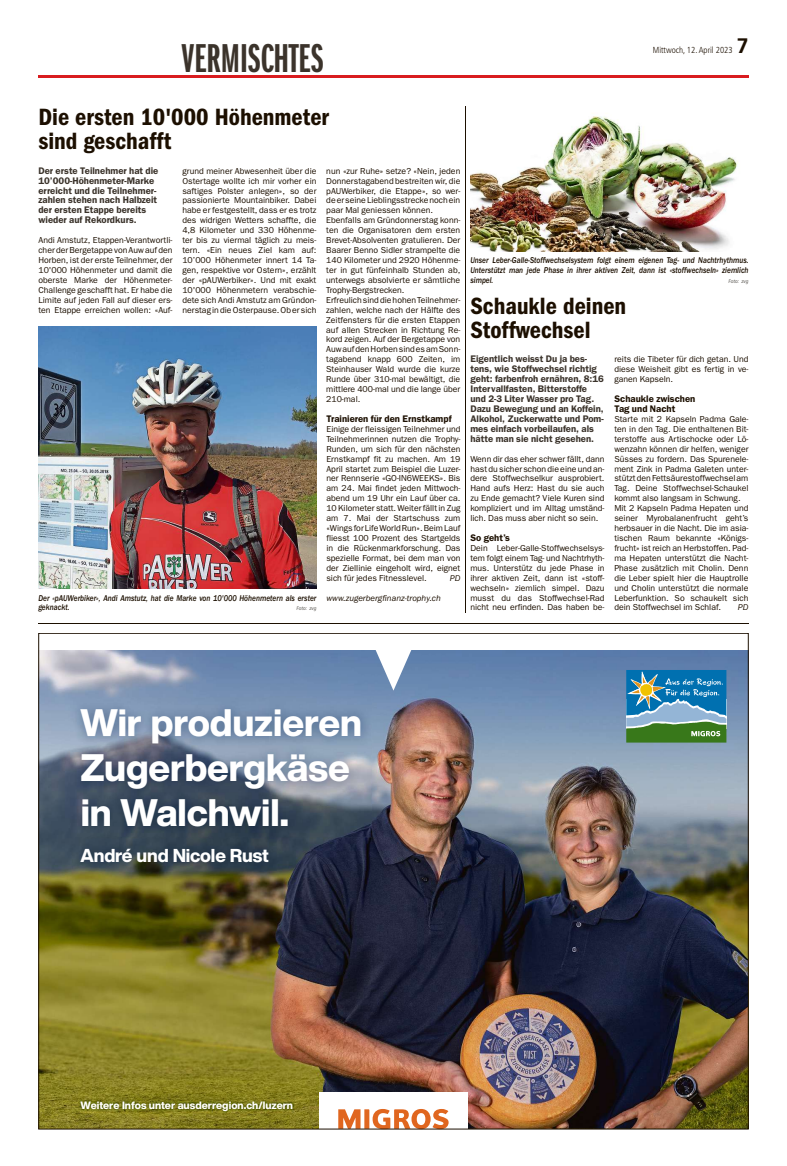
<style>
.page{position:relative;width:787px;height:1166px;background:#fff}
.page>*{position:absolute;margin:0;border:0;box-sizing:border-box;transform-origin:0 0}
.t1{font:41.82px "ITC Franklin Gothic Std Dm X Cp";color:#3b332b}
.t2{font:800 37.62px/44.6px "Helvetica Now Display";letter-spacing:-.005em;color:#fff}
.t3{font:24.41px/24.4px "ITC Franklin Gothic Std Dm Cd";color:#1c0f00}
.t4{font:700 21px "Frutiger LT Std";color:#1c0f00}
.t5{font:800 18.38px "Helvetica Now Display";letter-spacing:-.01em;color:#fff}
.t6{font:800 10.5px "Helvetica Now Display";color:#fff}
.t7{font:600 9.54px/9.9px "ITC Franklin Gothic Std";color:#3b332b}
.t8{font:600 9.54px/9.9px "ITC Franklin Gothic Std";color:#1c0f00}
.t9{font:300 condensed 8.75px "Frutiger LT Std";color:#1c0f00}
.t10{font:8.66px/9.9px "ITC Franklin Gothic Std";color:#1c0f00;text-align:justify}
.t11{font:8.66px/9.9px "ITC Franklin Gothic Std Med It";color:#1c0f00;text-align:justify;scale:.85 1}
.t12{font:italic 8.66px "ITC Franklin Gothic Std";color:#1c0f00}
.t13{font:italic 5.25px "Frutiger LT Std";color:#615e59;scale:.85 1}
.s1{font-family:"ITC Franklin Gothic Std";font-style:italic}
</style>
<div class="page">
<hr style="left:38px;top:76px;width:710px;height:2px;background:#d91c1f">
<hr style="left:465px;top:107px;width:1px;height:506px;background:#1c0f00">
<hr style="left:38px;top:623px;width:710px;height:1px;background:#1c0f00">
<img style="left:470px;top:116px;width:268px;height:135px">
<img style="left:38px;top:326px;width:278px;height:263px">
<img style="left:40px;top:650px;width:706px;height:477px">
<img style="left:269px;top:696px;width:477px;height:431px">
<img style="left:70px;top:698px;width:302px;height:139px">
<img style="left:72px;top:839px;width:205px;height:31px">
<img style="left:79px;top:1099px;width:215px;height:14px">
<svg style="left:368px;top:650px;width:50px;height:40px"></svg>
<svg style="left:626px;top:670px;width:100px;height:72px;background:#4e9197"></svg>
<div style="left:319px;top:1092px;width:148px;height:37px;background:#fff"></div>
<svg style="left:338px;top:1109px;width:110px;height:18px"></svg>
<h1 class="t1" style="left:181px;top:33px;width:143px">VERMISCHTES</h1>
<p class="t9" style="left:652px;top:45px;width:81px">Mittwoch, 12.April 2023</p>
<h3 class="t4" style="left:736px;top:33px;width:13px">7</h3>
<h3 class="t3" style="left:38px;top:106px;width:292px">Die ersten 10'000 Höhenmeter sind geschafft</h3>
<p class="t7" style="left:38px;top:166px;width:121px">Der erste Teilnehmer hat die<br>10’000-Höhenmeter-Marke erreicht und die Teilnehmer&shy;zahlen stehen nach Halbzeit der ersten Etappe bereits wieder auf Rekordkurs.</p>
<p class="t10" style="left:38px;top:236px;width:135px">Andi Amstutz, Etappen-Verantwortli&shy;cher derBergetappe vonAuwauf den Horben, ist der erste Teilnehmer, der 10'000 Höhenmeter und damit die oberste Marke der Höhenmeter-Challenge geschafft hat. Er habe die Limite auf jeden Fall auf dieser ers&shy;ten Etappe erreichen wollen: «Auf-</p>
<p class="t10" style="left:182px;top:167px;width:136px">grund meiner Abwesenheit über die Ostertage wollte ich mir vorher ein saftiges Polster anlegen», so der passionierte Mountainbiker. Dabei habe er festgestellt, dass er es trotz des widrigen Wetters schaffte, die 4,8 Kilometer und 330 Höhenme&shy;ter bis zu viermal täglich zu meis&shy;tern. «Ein neues Ziel kam auf:<br>10’000 Höhenmeter innert 14 Ta&shy;gen, respektive vor Ostern», erzählt der «pAUWerbiker». Und mit exakt 10'000 Höhenmetern verabschie&shy;dete sich Andi Amstutz am Gründon&shy;nerstag indieOsterpause.Ober sich</p>
<p class="t10" style="left:326px;top:167px;width:136px;text-align:left">nun «zur Ruhe» setze? «Nein, jeden Donnerstagabend bestreiten wir, die pAUWerbiker, die Etappe», so wer&shy;deerseineLieblingsstreckenochein paar Mal geniessen können.<br>Ebenfalls am Gründonnerstag konn&shy;ten die Organisatoren dem ersten Brevet-Absolventen gratulieren. Der Baarer Benno Sidler strampelte die 140 Kilometer und 2920 Höhenme&shy;ter in gut fünfeinhalb Stunden ab, unterwegs absolvierte er sämtliche Trophy-Bergstrecken.<br>ErfreulichsinddiehohenTeilnehmer&shy;zahlen, welche nach der Hälfte des Zeitfensters für die ersten Etappen auf allen Strecken in Richtung Re&shy;kord zeigen. Auf der Bergetappe von AuwaufdenHorbensindesamSonn&shy;tagabend knapp 600 Zeiten, im Steinhauser Wald wurde die kurze Runde über 310-mal bewältigt, die mittlere 400-mal und die lange über 210-mal.</p>
<p class="t8" style="left:326px;top:414px;width:126px">Trainieren für den Ernstkampf</p>
<p class="t10" style="left:326px;top:425px;width:136px">Einige der fleissigen Teilnehmer und Teilnehmerinnen nutzen die Trophy-Runden, um sich für den nächsten Ernstkampf fit zu machen. Am 19<br>April startet zum Beispiel die Luzer&shy;ner Rennserie «GO-IN6WEEKS». Bis am 24. Mai findet jeden Mittwoch&shy;abend um 19 Uhr ein Lauf über ca.<br>10 Kilometer statt. Weiter fällt in Zug am 7. Mai der Startschuss zum «WingsforLifeWorldRun».BeimLauf fliesst 100 Prozent des Startgelds in die Rückenmarkforschung. Das spezielle Format, bei dem man von der Ziellinie eingeholt wird, eignet sich für jedes Fitnesslevel.</p>
<p class="t12" style="left:450px;top:575px;width:12px">PD</p>
<p class="t11" style="left:38px;top:593px;width:474px">Der «pAUWerbiker», Andi Amstutz, hat die Marke von 10'000 Höhenmetern als erster <span class="s1">www.zugerbergfinanz-trophy.ch </span>geknackt.</p>
<p class="t13" style="left:296px;top:607px;width:25px">Foto: zvg</p>
<p class="t11" style="left:470px;top:256px;width:328px">Unser Leber-Galle-Stoffwechselsystem folgt einem eigenen Tag- und Nachtrhythmus.<br>Unterstützt man jede Phase in ihrer aktiven Zeit, dann ist «stoffwechseln» ziemlich simpel.</p>
<p class="t13" style="left:728px;top:279px;width:25px">Foto: zvg</p>
<h3 class="t3" style="left:470px;top:295px;width:157px">Schaukle deinen<br>Stoffwechsel</h3>
<p class="t7" style="left:470px;top:355px;width:135px">Eigentlich weisst Du ja bes&shy;tens, wie Stoffwechsel richtig geht: farbenfroh ernähren, 8:16<br>Intervallfasten, Bitterstoffe und 2-3 Liter Wasser pro Tag.<br>Dazu Bewegung und an Koffein,<br>Alkohol, Zuckerwatte und Pom&shy;mes einfach vorbeilaufen, als hätte man sie nicht gesehen.</p>
<p class="t10" style="left:470px;top:454px;width:136px">Wenn dir das eher schwer fällt, dann hast du sicher schon die eine und an&shy;dere Stoffwechselkur ausprobiert.<br>Hand aufs Herz: Hast du sie auch zu Ende gemacht? Viele Kuren sind kompliziert und im Alltag umständ&shy;lich. Das muss aber nicht so sein.</p>
<p class="t8" style="left:470px;top:534px;width:41px">So geht’s</p>
<p class="t10" style="left:470px;top:544px;width:135px">Dein Leber-Galle-Stoffwechselsys&shy;tem folgt einem Tag- und Nachtrhyth&shy;mus. Unterstütz du jede Phase in ihrer aktiven Zeit, dann ist «stoff&shy;wechseln» ziemlich simpel. Dazu musst du das Stoffwechsel-Rad nicht neu erfinden. Das haben be-</p>
<p class="t10" style="left:614px;top:355px;width:135px">reits die Tibeter für dich getan. Und diese Weisheit gibt es fertig in ve&shy;ganen Kapseln.</p>
<p class="t8" style="left:614px;top:395px;width:82px">Schaukle zwischen<br>Tag und Nacht</p>
<p class="t10" style="left:614px;top:415px;width:136px;text-align:left">Starte mit 2 Kapseln Padma Gale&shy;ten in den Tag. Die enthaltenen Bit&shy;terstoffe aus Artischocke oder Lö&shy;wenzahn können dir helfen, weniger Süsses zu fordern. Das Spurenele&shy;ment Zink in Padma Galeten unter&shy;stütztdenFettsäurestoffwechselam Tag. Deine Stoffwechsel-Schaukel kommt also langsam in Schwung.<br>Mit 2 Kapseln Padma Hepaten und seiner Myrobalanenfrucht geht’s herbsauer in die Nacht. Die im asia&shy;tischen Raum bekannte «Königs&shy;frucht» ist reich an Herbstoffen. Pad&shy;ma Hepaten unterstützt die Nacht-Phase zusätzlich mit Cholin. Denn die Leber spielt hier die Hauptrolle und Cholin unterstützt die normale Leberfunktion. So schaukelt sich dein Stoffwechsel im Schlaf.</p>
<p class="t12" style="left:737px;top:604px;width:12px">PD</p>
<h2 class="t2" style="left:81px;top:701px;width:283px">Wir produzieren<br>Zugerbergkäse in Walchwil.</h2>
<h3 class="t5" style="left:81px;top:842px;width:189px">André und Nicole Rust</h3>
<p class="t6" style="left:81px;top:1098px;width:214px">Weitere Infos unter ausderregion.ch/luzern</p>
</div>
